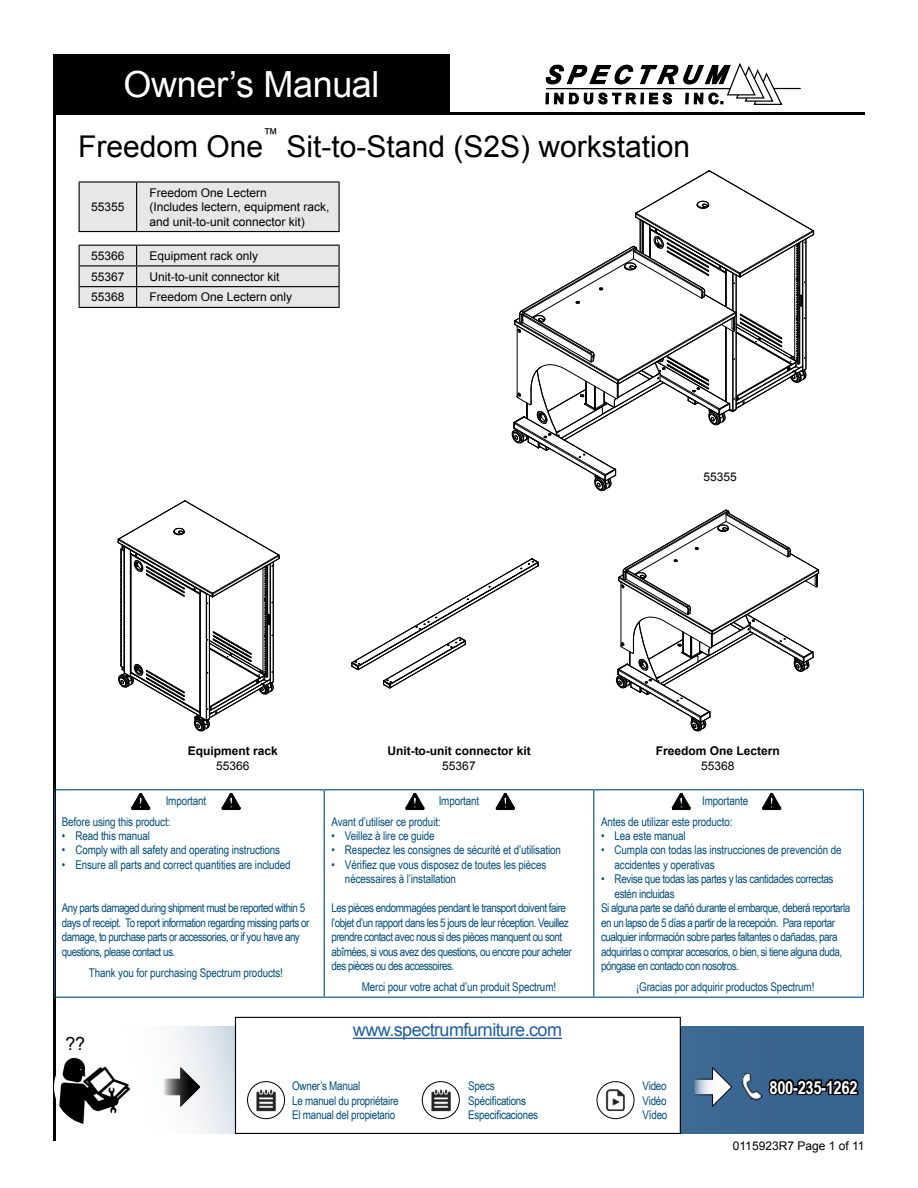
<style>
.page{position:relative;width:918px;height:1188px;background:#fff}
.page>*{position:absolute;margin:0;border:0;box-sizing:border-box;transform-origin:0 0}
.t1{font:36px "Arial";letter-spacing:-.01em;color:#fff}
.t2{font:30px "Arial";color:#000}
.t3{font:18px "Arial";letter-spacing:-.03em;color:#215e9e}
.t4{font:700 18px "Arial Narrow";letter-spacing:-.02em;color:#fff}
.t5{font:18px "Arial";color:#000}
.t6{font:15px "Arial";color:#000}
.t7{font:12px/14.4px "Arial Narrow";letter-spacing:-.03em;color:#004d7b}
.t8{font:12px/21.1px "Arial Narrow";letter-spacing:-.01em;color:#004d7b}
.t9{font:12px/14.4px "Arial";color:#000}
.t10{font:700 12px "Arial";color:#000}
</style>
<div class="page">
<svg style="left:351px;top:558px;width:188px;height:131px"></svg>
<svg style="left:117px;top:500px;width:163px;height:232px"></svg>
<svg style="left:615px;top:509px;width:205px;height:223px"></svg>
<div style="left:53px;top:54px;width:397px;height:61px;background:#000"></div>
<hr style="left:55px;top:112px;width:810px;height:3px;background:#000">
<hr style="left:53px;top:61px;width:3px;height:1080px;background:#000">
<svg style="left:511px;top:63px;width:303px;height:429px"></svg>
<svg style="left:170px;top:1026px;width:694px;height:108px;background:#698aab"></svg>
<div style="left:236px;top:1017px;width:444px;height:116px;background:#fff"></div>
<div style="left:235px;top:1017px;width:446px;height:117px;border:1px solid #000"></div>
<hr style="left:54px;top:789px;width:270px;height:1px;background:#004d7b">
<hr style="left:54px;top:790px;width:1px;height:114px;background:#004d7b">
<hr style="left:324px;top:789px;width:270px;height:1px;background:#004d7b">
<hr style="left:324px;top:790px;width:1px;height:114px;background:#004d7b">
<hr style="left:594px;top:789px;width:270px;height:1px;background:#004d7b">
<hr style="left:593px;top:790px;width:1px;height:114px;background:#004d7b">
<hr style="left:863px;top:790px;width:1px;height:114px;background:#004d7b">
<hr style="left:54px;top:904px;width:1px;height:93px;background:#004d7b">
<hr style="left:324px;top:904px;width:1px;height:93px;background:#004d7b">
<hr style="left:593px;top:904px;width:1px;height:93px;background:#004d7b">
<hr style="left:863px;top:904px;width:1px;height:93px;background:#004d7b">
<hr style="left:54px;top:997px;width:270px;height:1px;background:#004d7b">
<hr style="left:324px;top:997px;width:270px;height:1px;background:#004d7b">
<hr style="left:594px;top:997px;width:270px;height:1px;background:#004d7b">
<svg style="left:672px;top:793px;width:18px;height:17px"></svg>
<svg style="left:762px;top:793px;width:19px;height:17px"></svg>
<svg style="left:132px;top:793px;width:18px;height:17px"></svg>
<svg style="left:222px;top:793px;width:18px;height:17px"></svg>
<svg style="left:406px;top:793px;width:18px;height:17px"></svg>
<svg style="left:496px;top:793px;width:19px;height:17px"></svg>
<svg style="left:164px;top:1068px;width:36px;height:38px"></svg>
<img style="left:54px;top:1057px;width:76px;height:67px">
<svg style="left:693px;top:1068px;width:39px;height:38px"></svg>
<svg style="left:767px;top:1076px;width:93px;height:22px;background:#152738"></svg>
<img style="left:248px;top:1082px;width:37px;height:37px;border-radius:19px">
<div style="left:247px;top:1081px;width:38px;height:38px;border:1px solid #000;border-radius:50%"></div>
<img style="left:597px;top:1082px;width:37px;height:37px;border-radius:19px">
<div style="left:597px;top:1081px;width:37px;height:38px;border:1px solid #000;border-radius:50%"></div>
<img style="left:422px;top:1082px;width:37px;height:37px;border-radius:19px">
<div style="left:422px;top:1081px;width:38px;height:38px;border:1px solid #000;border-radius:50%"></div>
<hr style="left:353px;top:1038px;width:209px;height:1px;background:#215e9e">
<img style="left:738px;top:1072px;width:29px;height:30px">
<div style="left:80px;top:183px;width:259px;height:48px;background:#e6e7e8"></div>
<hr style="left:79px;top:183px;width:1px;height:48px;background:#000">
<hr style="left:79px;top:231px;width:58px;height:1px;background:#000">
<hr style="left:137px;top:231px;width:203px;height:1px;background:#000">
<hr style="left:136px;top:183px;width:1px;height:48px;background:#000">
<hr style="left:339px;top:183px;width:1px;height:48px;background:#000">
<hr style="left:79px;top:181px;width:58px;height:2px;background:#000">
<hr style="left:137px;top:181px;width:203px;height:2px;background:#000">
<hr style="left:79px;top:307px;width:58px;height:1px;background:#000">
<hr style="left:137px;top:307px;width:203px;height:1px;background:#000">
<svg style="left:79px;top:245px;width:261px;height:62px;background:#d7d8d9"></svg>
<h1 class="t1" style="left:124px;top:61px;width:258px">Owner’s Manual</h1>
<p class="t6" style="left:263px;top:124px;width:16px">™</p>
<h2 class="t2" style="left:78px;top:127px;width:187px">Freedom One</h2>
<h2 class="t2" style="left:287px;top:127px;width:405px">Sit-to-Stand (S2S) workstation</h2>
<p class="t9" style="left:91px;top:200px;width:35px">55355</p>
<p class="t9" style="left:149px;top:185px;width:182px">Freedom One Lectern<br>(Includes lectern, equipment rack, and unit-to-unit connector kit)</p>
<p class="t9" style="left:91px;top:249px;width:35px">55366</p>
<p class="t9" style="left:149px;top:249px;width:110px">Equipment rack only</p>
<p class="t9" style="left:91px;top:269px;width:35px">55367</p>
<p class="t9" style="left:149px;top:269px;width:132px">Unit-to-unit connector kit</p>
<p class="t9" style="left:91px;top:290px;width:35px">55368</p>
<p class="t9" style="left:149px;top:290px;width:144px">Freedom One Lectern only</p>
<p class="t9" style="left:703px;top:470px;width:35px">55355</p>
<p class="t10" style="left:188px;top:743px;width:92px">Equipment rack</p>
<p class="t9" style="left:216px;top:759px;width:35px">55366</p>
<p class="t10" style="left:387px;top:743px;width:145px">Unit-to-unit connector kit</p>
<p class="t9" style="left:442px;top:759px;width:35px">55367</p>
<p class="t10" style="left:656px;top:743px;width:126px">Freedom One Lectern</p>
<p class="t9" style="left:701px;top:759px;width:35px">55368</p>
<p class="t8" style="left:62px;top:789px;width:146px;text-indent:104px">Important<br>Before using this product:</p>
<p class="t8" style="left:62px;top:825px;width:90px">• Read this manual</p>
<p class="t8" style="left:62px;top:839px;width:220px">• Comply with all safety and operating instructions</p>
<p class="t8" style="left:62px;top:854px;width:230px">• Ensure all parts and correct quantities are included</p>
<p class="t8" style="left:331px;top:789px;width:149px;text-indent:107px">Important<br>Avant d’utiliser ce produit:</p>
<p class="t8" style="left:331px;top:825px;width:105px">• Veillez à lire ce guide</p>
<p class="t8" style="left:331px;top:839px;width:231px">• Respectez les consignes de sécurité et d’utilisation</p>
<p class="t8" style="left:345px;top:857px;width:203px;line-height:14.4px;text-indent:-14px">• Vérifiez que vous disposez de toutes les pièces nécessaires à l’installation</p>
<p class="t8" style="left:601px;top:789px;width:149px;text-indent:101px">Importante<br>Antes de utilizar este producto:</p>
<p class="t8" style="left:601px;top:825px;width:86px">• Lea este manual</p>
<p class="t8" style="left:615px;top:843px;width:229px;line-height:14.4px;text-indent:-14px">• Cumpla con todas las instrucciones de prevención de accidentes y operativas</p>
<p class="t7" style="left:615px;top:871px;width:220px;text-indent:-14px">• Revise que todas las partes y las cantidades correctas estén incluidas</p>
<p class="t7" style="left:62px;top:901px;width:249px">Any parts damaged during shipment must be reported within 5 days of receipt. To report information regarding missing parts or damage, to purchase parts or accessories, or if you have any questions, please contact us.</p>
<p class="t8" style="left:89px;top:962px;width:196px">Thank you for purchasing Spectrum products!</p>
<p class="t7" style="left:331px;top:901px;width:242px">Les pièces endommagées pendant le transport doivent faire l’objet d’un rapport dans les 5 jours de leur réception. Veuillez prendre contact avec nous si des pièces manquent ou sont abîmées, si vous avez des questions, ou encore pour acheter des pièces ou des accessoires.</p>
<p class="t8" style="left:362px;top:976px;width:196px">Merci pour votre achat d’un produit Spectrum!</p>
<p class="t7" style="left:601px;top:901px;width:251px">Si alguna parte se dañó durante el embarque, deberá reportarla en un lapso de 5 días a partir de la recepción. Para reportar cualquier información sobre partes faltantes o dañadas, para adquirirlas o comprar accesorios, o bien, si tiene alguna duda, póngase en contacto con nosotros.</p>
<p class="t8" style="left:636px;top:976px;width:180px">¡Gracias por adquirir productos Spectrum!</p>
<h3 class="t5" style="left:65px;top:1032px;width:21px">??</h3>
<h3 class="t3" style="left:353px;top:1018px;width:211px">www.spectrumfurniture.com</h3>
<p class="t7" style="left:468px;top:1078px;width:71px">Specs<br>Spécifications<br>Especificaciones</p>
<h3 class="t4" style="left:770px;top:1074px;width:89px">800-235-1262</h3>
<p class="t7" style="left:292px;top:1078px;width:108px">Owner’s Manual<br>Le manuel du propriétaire<br>El manual del propietario</p>
<p class="t7" style="left:643px;top:1078px;width:26px;text-align:justify">Video Vidéo Vídeo</p>
<p class="t9" style="left:733px;top:1139px;width:133px">0115923R7 Page 1 of 11</p>
</div>
